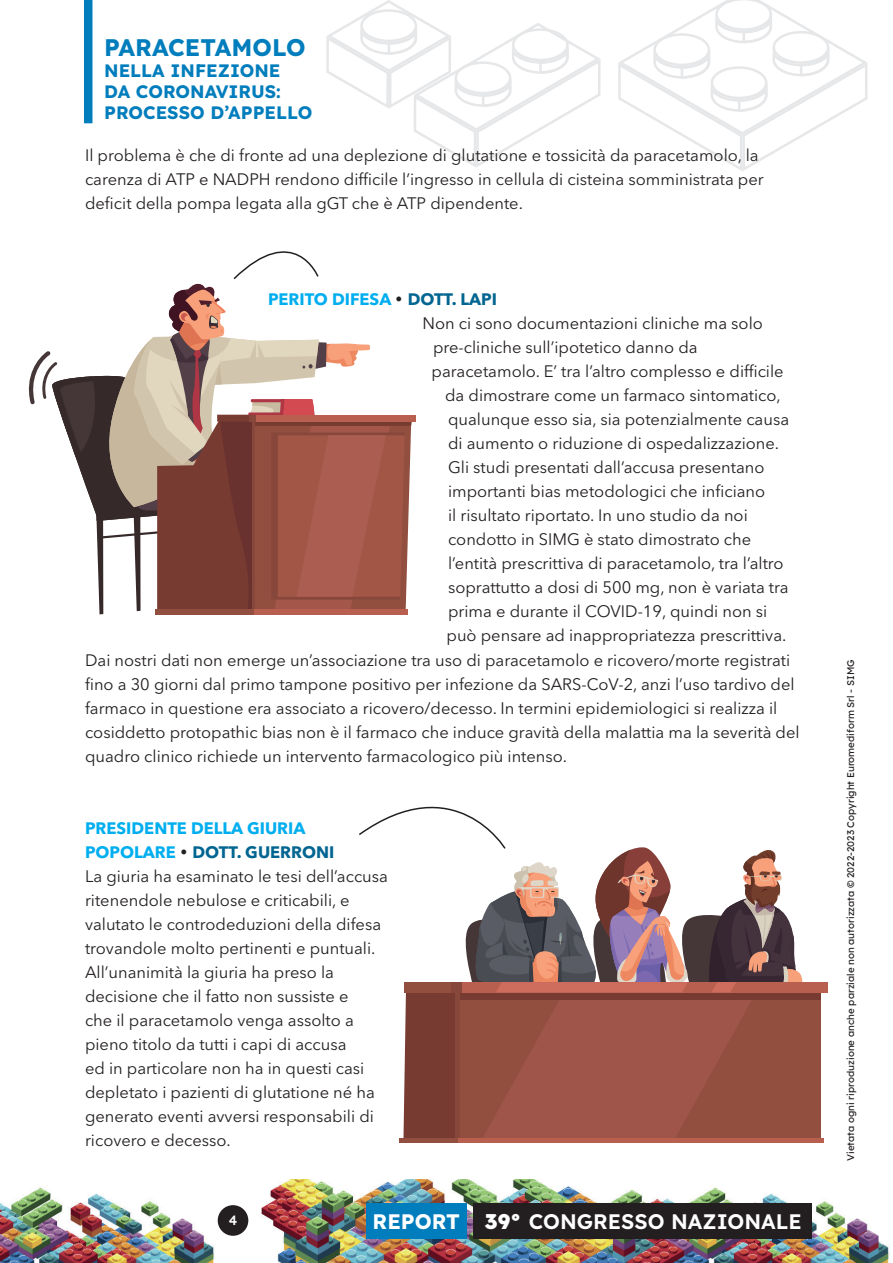
<style>
.page{position:relative;width:893px;height:1263px;background:#fff}
.page>*{position:absolute;margin:0;border:0;box-sizing:border-box;transform-origin:0 0}
.t1{font:700 24px "Lexend";color:#007dbc}
.t2{font:600 21px "Lexend";color:#fff}
.t3{font:700 21px "Lexend";color:#fff}
.t4{font:700 18px/21px "Lexend";color:#007dbc}
.t5{font:16.5px/24px "Avenir Next LT Pro";color:#231f20}
.t6{font:700 16.5px "Avenir Next LT Pro";color:#00aeef}
.t7{font:500 13.5px "Lexend";color:#fff}
.t8{font:9.75px "Lexend";color:#231f20}
.s1{color:#231f20}
.s2{color:#006590}
.s3{font-weight:700;color:#00aeef}
.s4{font-weight:700;color:#006590}
.s5{font-weight:900}
</style>
<div class="page">
<img style="left:0;top:1179px;width:889px;height:84px">
<svg style="left:618px;top:0;width:249px;height:171px"></svg>
<svg style="left:326px;top:0;width:275px;height:167px"></svg>
<div style="left:473px;top:1203px;width:339px;height:35px;background:#231f20"></div>
<div style="left:218px;top:1205px;width:30px;height:31px;background:#231f20;border-radius:50%"></div>
<div style="left:84px;top:0;width:8px;height:123px;background:#007dbc"></div>
<div style="left:366px;top:1203px;width:101px;height:35px;background:#007dbc"></div>
<div style="left:253px;top:415px;width:163px;height:7px;background:#b85f50"></div>
<div style="left:457px;top:990px;width:363px;height:150px;background:#924f40"></div>
<div style="left:457px;top:988px;width:363px;height:12px;background:#783b32"></div>
<div style="left:457px;top:982px;width:371px;height:10px;background:#b85f50"></div>
<hr style="left:457px;top:1138px;width:367px;height:4px;background:#b85f50">
<hr style="left:400px;top:1138px;width:58px;height:4px;background:#924f40">
<svg style="left:359px;top:806px;width:444px;height:334px"></svg>
<svg style="left:28px;top:251px;width:384px;height:363px"></svg>
<h1 class="t1" style="left:104px;top:30px;width:203px">PARACETAMOLO</h1>
<p class="t4" style="left:104px;top:59px;width:210px">NELLA INFEZIONE<br>DA CORONAVIRUS:<br>PROCESSO D’APPELLO</p>
<p class="t5" style="left:85px;top:143px;width:680px">Il problema è che di fronte ad una deplezione di glutatione e tossicità da paracetamolo, la carenza di ATP e NADPH rendono difficile l’ingresso in cellula di cisteina somministrata per deficit della pompa legata alla gGT che è ATP dipendente.</p>
<p class="t6" style="left:268px;top:289px;width:230px">PERITO DIFESA <span class="s1">•</span> <span class="s2">DOTT. LAPI</span></p>
<p class="t5" style="left:423px;top:311px;width:342px">Non ci sono documentazioni cliniche ma solo</p>
<p class="t5" style="left:433px;top:336px;width:266px">pre-cliniche sull’ipotetico danno da</p>
<p class="t5" style="left:432px;top:360px;width:354px">paracetamolo. E’ tra l’altro complesso e difficile</p>
<p class="t5" style="left:445px;top:384px;width:337px">da dimostrare come un farmaco sintomatico,</p>
<p class="t5" style="left:448px;top:408px;width:343px">qualunque esso sia, sia potenzialmente causa</p>
<p class="t5" style="left:448px;top:432px;width:333px">di aumento o riduzione di ospedalizzazione.</p>
<p class="t5" style="left:448px;top:456px;width:318px">Gli studi presentati dall’accusa presentano</p>
<p class="t5" style="left:448px;top:480px;width:319px">importanti bias metodologici che inficiano</p>
<p class="t5" style="left:448px;top:504px;width:301px">il risultato riportato. In uno studio da noi</p>
<p class="t5" style="left:448px;top:528px;width:305px">condotto in SIMG è stato dimostrato che</p>
<p class="t5" style="left:448px;top:552px;width:337px">l’entità prescrittiva di paracetamolo, tra l’altro</p>
<p class="t5" style="left:448px;top:576px;width:342px">soprattutto a dosi di 500 mg, non è variata tra</p>
<p class="t5" style="left:448px;top:600px;width:321px">prima e durante il COVID-19, quindi non si</p>
<p class="t5" style="left:447px;top:624px;width:341px">può pensare ad inappropriatezza prescrittiva.</p>
<p class="t5" style="left:85px;top:648px;width:707px">Dai nostri dati non emerge un’associazione tra uso di paracetamolo e ricovero/morte registrati</p>
<p class="t5" style="left:85px;top:672px;width:711px">fino a 30 giorni dal primo tampone positivo per infezione da SARS-CoV-2, anzi l’uso tardivo del</p>
<p class="t5" style="left:85px;top:696px;width:694px">farmaco in questione era associato a ricovero/decesso. In termini epidemiologici si realizza il</p>
<p class="t5" style="left:85px;top:720px;width:716px">cosiddetto protopathic bias non è il farmaco che induce gravità della malattia ma la severità del</p>
<p class="t5" style="left:85px;top:744px;width:483px">quadro clinico richiede un intervento farmacologico più intenso.</p>
<p class="t5" style="left:85px;top:816px;width:304px"><span class="s3">PRESIDENTE DELLA GIURIA POPOLARE</span> • <span class="s4">DOTT. GUERRONI<br></span>La giuria ha esaminato le tesi dell’accusa ritenendole nebulose e criticabili, e valutato le controdeduzioni della difesa trovandole molto pertinenti e puntuali.<br>All’unanimità la giuria ha preso la decisione che il fatto non sussiste e<br>che il paracetamolo venga assolto a pieno titolo da tutti i capi di accusa<br>ed in particolare non ha in questi casi depletato i pazienti di glutatione né ha generato eventi avversi responsabili di ricovero e decesso.</p>
<p class="t7" style="left:229px;top:1210px;width:10px">4</p>
<p class="t3" style="left:373px;top:1206px;width:89px">REPORT</p>
<p class="t2" style="left:484px;top:1206px;width:319px"><span class="s5">39°</span> CONGRESSO NAZIONALE</p>
<p class="t8" style="left:844px;top:1161px;width:503px;rotate:-90deg">Vietata ogni riproduzione anche parziale non autorizzata © 2022-2023 Copyright Euromediform Srl - SIMG</p>
</div>
